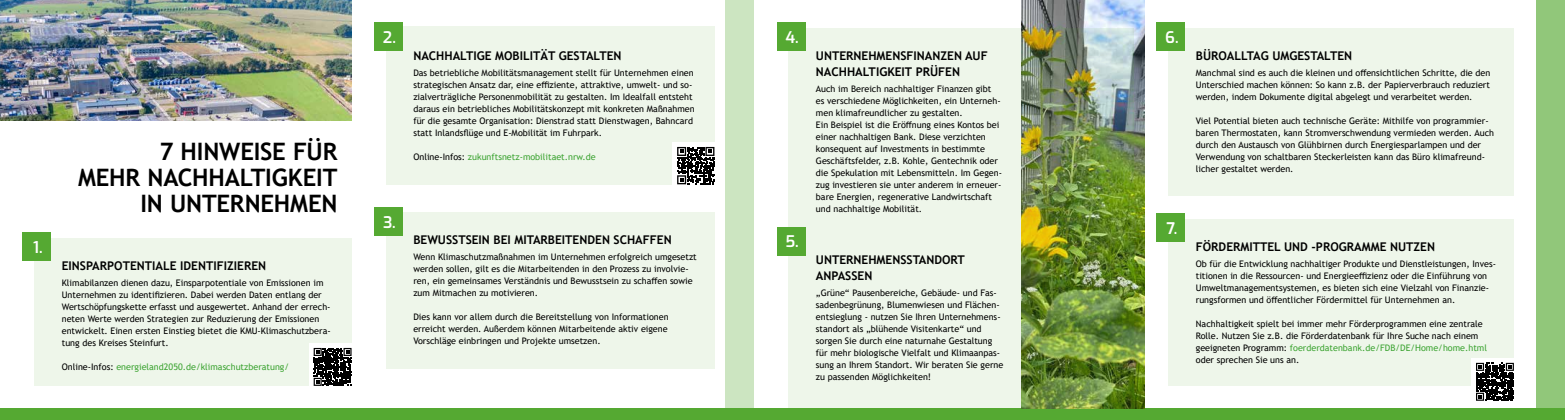
<style>
.page{position:relative;width:1565px;height:420px;background:#fff}
.page>*{position:absolute;margin:0;border:0;box-sizing:border-box;transform-origin:0 0}
.t1{font:700 24px/26px "Trebuchet MS";letter-spacing:-.005em;color:#000;text-align:right}
.t2{font:600 16px "Exo";color:#fff}
.t3{font:700 12px/16px "Trebuchet MS";color:#000}
.t4{font:9px/12px "Trebuchet MS";color:#000}
.t5{font:9px "Trebuchet MS";color:#3fa535}
.s1{color:#000}
.s2{color:#3fa535}
</style>
<div class="page">
<div style="left:0;top:408px;width:1565px;height:12px;background:#55a932"></div>
<img style="left:1021px;top:0;width:124px;height:408px">
<div style="left:386px;top:26px;width:328px;height:158px;background:#eef6ea"></div>
<div style="left:726px;top:0;width:28px;height:420px;background:#cce5c1"></div>
<div style="left:1536px;top:0;width:29px;height:420px;background:#91c77a"></div>
<img style="left:0;top:0;width:351px;height:121px">
<div style="left:374px;top:23px;width:29px;height:28px;background:#55a932"></div>
<div style="left:386px;top:213px;width:328px;height:156px;background:#eef6ea"></div>
<div style="left:374px;top:207px;width:29px;height:28px;background:#55a932"></div>
<img style="left:788px;top:28px;width:346px;height:381px">
<div style="left:777px;top:23px;width:28px;height:28px;background:#55a932"></div>
<div style="left:777px;top:227px;width:28px;height:28px;background:#55a932"></div>
<div style="left:1168px;top:28px;width:346px;height:168px;background:#eef6ea"></div>
<div style="left:1157px;top:23px;width:28px;height:28px;background:#55a932"></div>
<div style="left:1168px;top:219px;width:346px;height:166px;background:#eef6ea"></div>
<div style="left:1157px;top:213px;width:28px;height:29px;background:#55a932"></div>
<div style="left:34px;top:238px;width:317px;height:148px;background:#eef6ea"></div>
<div style="left:23px;top:232px;width:28px;height:29px;background:#55a932"></div>
<div style="left:309px;top:343px;width:45px;height:45px;background:#fff"></div>
<svg style="left:313px;top:347px;width:39px;height:39px"></svg>
<svg style="left:314px;top:348px;width:38px;height:37px"></svg>
<div style="left:1471px;top:358px;width:46px;height:45px;background:#fff"></div>
<svg style="left:1476px;top:362px;width:38px;height:38px"></svg>
<div style="left:672px;top:142px;width:45px;height:45px;background:#fff"></div>
<svg style="left:677px;top:146px;width:38px;height:39px"></svg>
<svg style="left:677px;top:147px;width:37px;height:37px"></svg>
<h2 class="t2" style="left:33px;top:235px;width:11px">1.</h2>
<h1 class="t1" style="left:159px;top:139px;width:179px">7 HINWEISE FÜR</h1>
<h1 class="t1" style="left:78px;top:165px;width:261px">MEHR NACHHALTIGKEIT<br>IN UNTERNEHMEN</h1>
<h3 class="t3" style="left:62px;top:257px;width:206px">EINSPARPOTENTIALE IDENTIFIZIEREN</h3>
<p class="t4" style="left:62px;top:276px;width:271px">Klimabilanzen dienen dazu, Einsparpotentiale von Emissionen im Unternehmen zu identifizieren. Dabei werden Daten entlang der Wertschöpfungskette erfasst und ausgewertet. Anhand der errech&shy;neten Werte werden Strategien zur Reduzierung der Emissionen entwickelt. Einen ersten Einstieg bietet die KMU-Klimaschutzbera&shy;tung des Kreises Steinfurt.</p>
<p class="t5" style="left:62px;top:361px;width:229px"><span class="s1">Online-Infos:</span> energieland2050.de/klimaschutzberatung/</p>
<h2 class="t2" style="left:383px;top:26px;width:15px">2.</h2>
<h3 class="t3" style="left:413px;top:48px;width:210px">NACHHALTIGE MOBILITÄT GESTALTEN</h3>
<p class="t4" style="left:413px;top:67px;width:283px">Das betriebliche Mobilitätsmanagement stellt für Unternehmen einen strategischen Ansatz dar, eine effiziente, attraktive, umwelt- und so&shy;zialverträgliche Personenmobilität zu gestalten. Im Idealfall entsteht daraus ein betriebliches Mobilitätskonzept mit konkreten Maßnahmen für die gesamte Organisation: Dienstrad statt Dienstwagen, Bahncard statt Inlandsflüge und E-Mobilität im Fuhrpark.</p>
<p class="t5" style="left:413px;top:151px;width:184px"><span class="s1">Online-Infos:</span> zukunftsnetz-mobilitaet.nrw.de</p>
<h2 class="t2" style="left:383px;top:210px;width:14px">3.</h2>
<h3 class="t3" style="left:413px;top:232px;width:260px">BEWUSSTSEIN BEI MITARBEITENDEN SCHAFFEN</h3>
<p class="t4" style="left:413px;top:251px;width:285px">Wenn Klimaschutzmaßnahmen im Unternehmen erfolgreich umgesetzt werden sollen, gilt es die Mitarbeitenden in den Prozess zu involvie&shy;ren, ein gemeinsames Verständnis und Bewusstsein zu schaffen sowie zum Mitmachen zu motivieren.</p>
<p class="t4" style="left:413px;top:311px;width:257px;text-align:justify">Dies kann vor allem durch die Bereitstellung von Informationen erreicht werden. Außerdem können Mitarbeitende aktiv eigene Vorschläge einbringen und Projekte umsetzen.</p>
<h2 class="t2" style="left:785px;top:26px;width:15px">4.</h2>
<h2 class="t2" style="left:785px;top:230px;width:15px">5.</h2>
<h3 class="t3" style="left:816px;top:48px;width:173px">UNTERNEHMENSFINANZEN AUF<br>NACHHALTIGKEIT PRÜFEN</h3>
<p class="t4" style="left:816px;top:83px;width:188px">Auch im Bereich nachhaltiger Finanzen gibt es verschiedene Möglichkeiten, ein Unterneh&shy;men klimafreundlicher zu gestalten.<br>Ein Beispiel ist die Eröffnung eines Kontos bei einer nachhaltigen Bank. Diese verzichten konsequent auf Investments in bestimmte Geschäftsfelder, z.B. Kohle, Gentechnik oder die Spekulation mit Lebensmitteln. Im Gegen&shy;zug investieren sie unter anderem in erneuer&shy;bare Energien, regenerative Landwirtschaft und nachhaltige Mobilität.</p>
<h3 class="t3" style="left:816px;top:252px;width:150px">UNTERNEHMENSSTANDORT<br>ANPASSEN</h3>
<p class="t4" style="left:816px;top:287px;width:189px">„Grüne“ Pausenbereiche, Gebäude- und Fas&shy;sadenbegrünung, Blumenwiesen und Flächen&shy;entsieglung - nutzen Sie Ihren Unternehmens&shy;standort als „blühende Visitenkarte“ und sorgen Sie durch eine naturnahe Gestaltung für mehr biologische Vielfalt und Klimaanpas&shy;sung an Ihrem Standort. Wir beraten Sie gerne zu passenden Möglichkeiten!</p>
<h2 class="t2" style="left:1165px;top:26px;width:15px">6.</h2>
<h3 class="t3" style="left:1196px;top:48px;width:158px">BÜROALLTAG UMGESTALTEN</h3>
<p class="t4" style="left:1196px;top:67px;width:296px;text-align:justify">Manchmal sind es auch die kleinen und offensichtlichen Schritte, die den Unterschied machen können: So kann z.B. der Papierverbrauch reduziert werden, indem Dokumente digital abgelegt und verarbeitet werden.</p>
<p class="t4" style="left:1196px;top:115px;width:300px">Viel Potential bieten auch technische Geräte: Mithilfe von programmier&shy;baren Thermostaten, kann Stromverschwendung vermieden werden. Auch durch den Austausch von Glühbirnen durch Energiesparlampen und der Verwendung von schaltbaren Steckerleisten kann das Büro klimafreund&shy;licher gestaltet werden.</p>
<h2 class="t2" style="left:1166px;top:216px;width:12px">7.</h2>
<h3 class="t3" style="left:1196px;top:238px;width:241px">FÖRDERMITTEL UND -PROGRAMME NUTZEN</h3>
<p class="t4" style="left:1196px;top:257px;width:302px">Ob für die Entwicklung nachhaltiger Produkte und Dienstleistungen, Inves&shy;titionen in die Ressourcen- und Energieeffizienz oder die Einführung von Umweltmanagementsystemen, es bieten sich eine Vielzahl von Finanzie&shy;rungsformen und öffentlicher Fördermittel für Unternehmen an.</p>
<p class="t4" style="left:1196px;top:317px;width:293px">Nachhaltigkeit spielt bei immer mehr Förderprogrammen eine zentrale Rolle. Nutzen Sie z.B. die Förderdatenbank für Ihre Suche nach einem geeigneten Programm: <span class="s2">foerderdatenbank.de/FDB/DE/Home/home.html </span>oder sprechen Sie uns an.</p>
</div>
